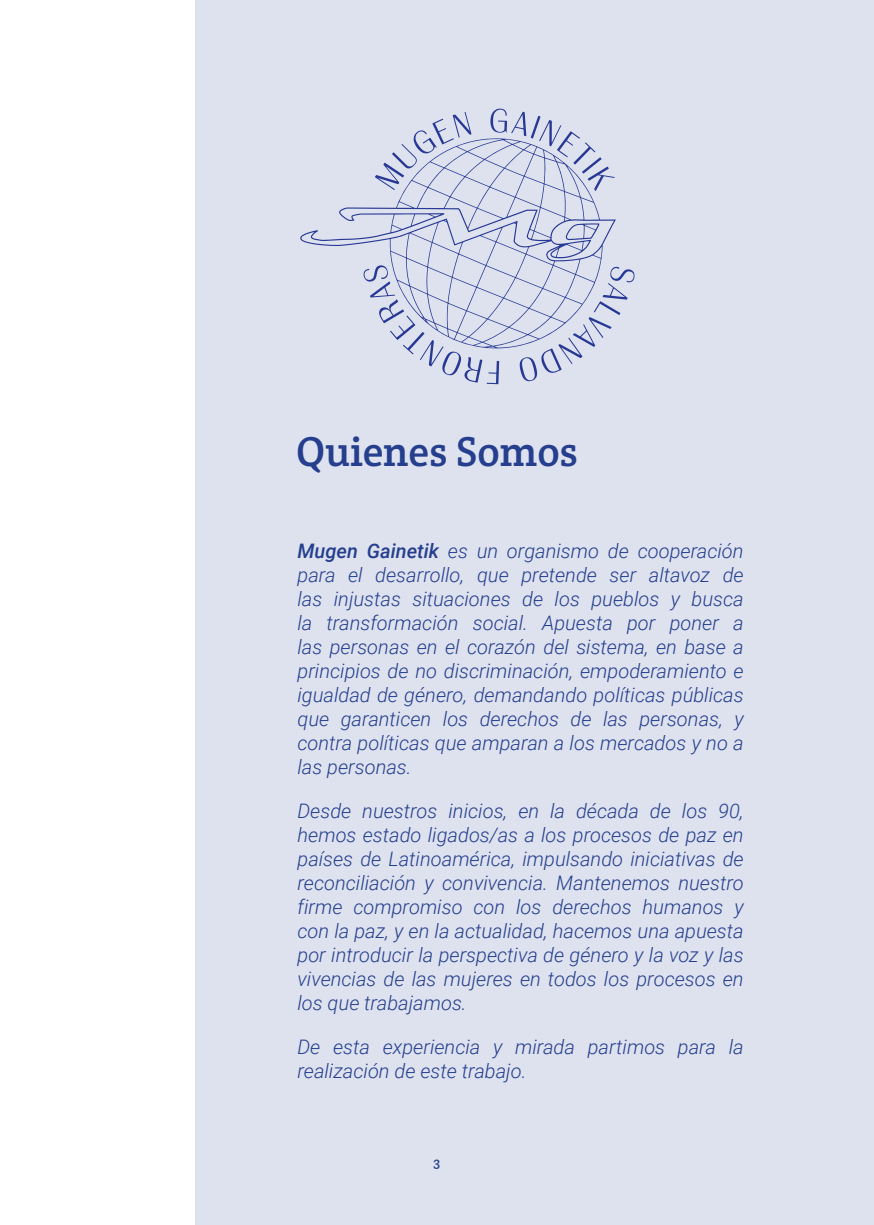
<style>
.page{position:relative;width:874px;height:1225px;background:#fff}
.page>*{position:absolute;margin:0;border:0;box-sizing:border-box;transform-origin:0 0}
.t1{font:42px "Crete Round";color:#253f8e}
.italic{font:italic 300 20px/24px "Roboto";color:#253f8e;text-align:justify}
.TITULO2{font:14px "Crete Round";color:#253f8e}
.s1{font-weight:500}
</style>
<div class="page">
<div style="left:195px;top:0;width:678px;height:1225px;background:#dee2ee"></div>
<svg style="left:300px;top:138px;width:315px;height:210px"></svg>
<svg style="left:363px;top:264px;width:136px;height:120px"></svg>
<svg style="left:490px;top:108px;width:124px;height:83px"></svg>
<svg style="left:374px;top:112px;width:97px;height:78px"></svg>
<svg style="left:519px;top:267px;width:115px;height:114px"></svg>
<svg style="left:565px;top:223px;width:34px;height:17px"></svg>
<p class="t1" style="left:296px;top:425px;width:283px">Quienes Somos</p>
<p class="italic" style="left:297px;top:538px;width:447px"><span class="s1">Mugen Gainetik</span> es un organismo de cooperación para el desarrollo, que pretende ser altavoz de las injustas situaciones de los pueblos y busca la transformación social. Apuesta por poner a las personas en el corazón del sistema, en base a principios de no discriminación, empoderamiento e igualdad de género, demandando políticas públicas que garanticen los derechos de las personas, y contra políticas que amparan a los mercados y no a las personas.</p>
<p class="italic" style="left:297px;top:798px;width:447px">Desde nuestros inicios, en la década de los 90, hemos estado ligados/as a los procesos de paz en países de Latinoamérica, impulsando iniciativas de reconciliación y convivencia. Mantenemos nuestro firme compromiso con los derechos humanos y con la paz, y en la actualidad, hacemos una apuesta por introducir la perspectiva de género y la voz y las vivencias de las mujeres en todos los procesos en los que trabajamos.</p>
<p class="italic" style="left:297px;top:1034px;width:447px">De esta experiencia y mirada partimos para la realización de este trabajo.</p>
<p class="TITULO2" style="left:433px;top:1153px;width:8px">3</p>
</div>
